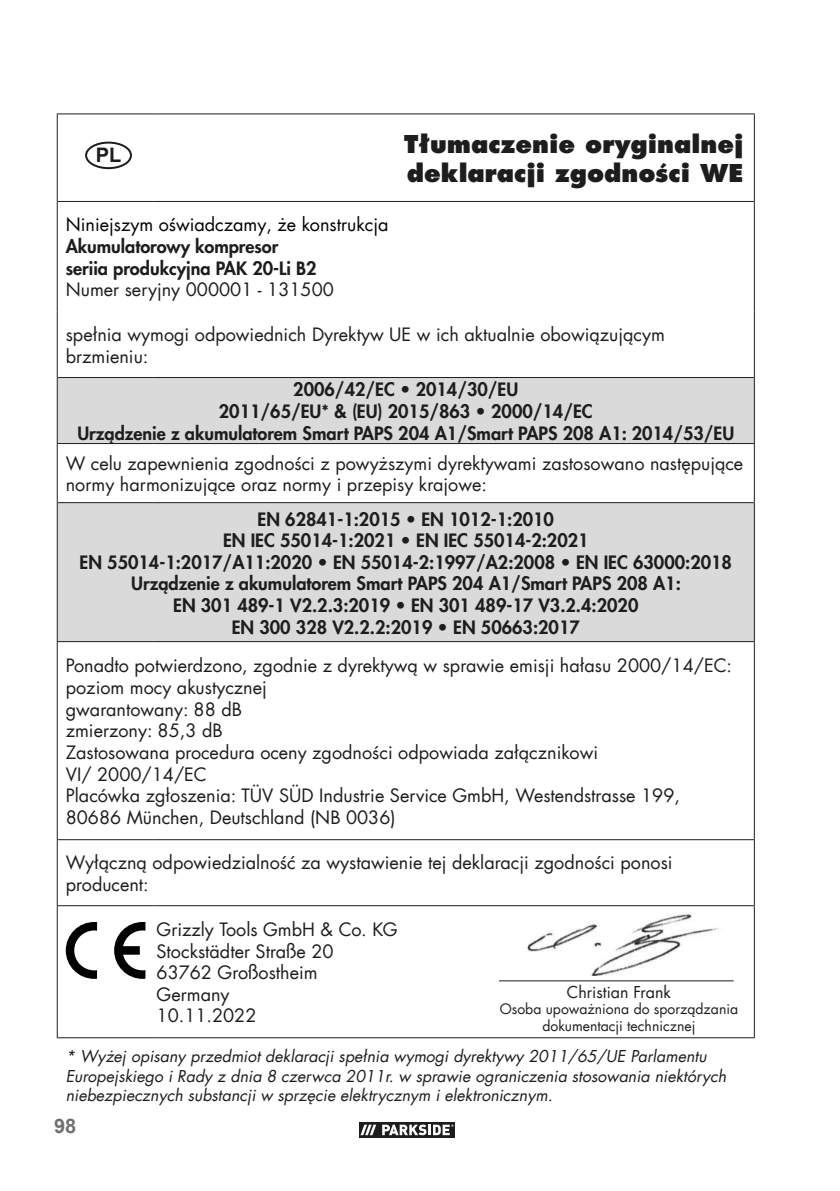
<style>
.page{position:relative;width:840px;height:1191px;background:#fff}
.page>*{position:absolute;margin:0;border:0;box-sizing:border-box;transform-origin:0 0}
.t1{font:800 24px/28.8px "Futura Com";color:#1d1d1b}
.t2{font:700 20px "Arial";color:#70706f}
.t3{font:700 20px "Arial";color:#1d1d1b}
.t4{font:18px/21.6px "Futura Com";color:#1d1d1b}
.t5{font:800 18px/21.6px "Futura Com";color:#1d1d1b;text-align:center}
.t6{font:18px "Futura Com";color:#020204}
.t7{font:italic 16px/19.2px "Futura Com";color:#1d1d1b}
.t8{font:16px "Futura Com";color:#1d1d1b}
.t9{font:14px/16.8px "Futura Com";color:#1d1d1b;text-align:center}
</style>
<div class="page">
<div style="left:358px;top:1121px;width:97px;height:17px;background:#1d1d1b"></div>
<svg style="left:360px;top:1124px;width:17px;height:12px"></svg>
<svg style="left:382px;top:1124px;width:72px;height:12px"></svg>
<svg style="left:360px;top:1124px;width:16px;height:11px"></svg>
<svg style="left:382px;top:1124px;width:71px;height:11px"></svg>
<svg style="left:58px;top:378px;width:695px;height:263px;fill:#dadada"></svg>
<hr style="left:753px;top:114px;width:1px;height:87px;background:#1d1d1b">
<hr style="left:57px;top:201px;width:1px;height:110px;background:#1d1d1b">
<hr style="left:753px;top:201px;width:1px;height:110px;background:#1d1d1b">
<hr style="left:57px;top:311px;width:1px;height:66px;background:#1d1d1b">
<hr style="left:753px;top:311px;width:1px;height:66px;background:#1d1d1b">
<hr style="left:57px;top:377px;width:1px;height:66px;background:#1d1d1b">
<hr style="left:753px;top:377px;width:1px;height:66px;background:#1d1d1b">
<hr style="left:57px;top:443px;width:96px;height:1px;background:#1d1d1b">
<hr style="left:57px;top:444px;width:1px;height:58px;background:#1d1d1b">
<hr style="left:153px;top:443px;width:601px;height:1px;background:#1d1d1b">
<hr style="left:753px;top:444px;width:1px;height:58px;background:#1d1d1b">
<hr style="left:753px;top:502px;width:1px;height:139px;background:#1d1d1b">
<hr style="left:57px;top:641px;width:96px;height:1px;background:#1d1d1b">
<hr style="left:57px;top:642px;width:1px;height:197px;background:#1d1d1b">
<hr style="left:153px;top:641px;width:601px;height:1px;background:#1d1d1b">
<hr style="left:753px;top:642px;width:1px;height:197px;background:#1d1d1b">
<hr style="left:57px;top:839px;width:96px;height:1px;background:#1d1d1b">
<hr style="left:57px;top:840px;width:1px;height:65px;background:#1d1d1b">
<hr style="left:153px;top:839px;width:601px;height:1px;background:#1d1d1b">
<hr style="left:753px;top:840px;width:1px;height:65px;background:#1d1d1b">
<hr style="left:57px;top:905px;width:96px;height:1px;background:#1d1d1b">
<hr style="left:57px;top:906px;width:1px;height:131px;background:#1d1d1b">
<hr style="left:153px;top:905px;width:601px;height:1px;background:#1d1d1b">
<hr style="left:753px;top:906px;width:1px;height:131px;background:#1d1d1b">
<hr style="left:58px;top:377px;width:95px;height:1px;background:#1d1d1b">
<hr style="left:153px;top:377px;width:600px;height:1px;background:#1d1d1b">
<hr style="left:57px;top:113px;width:96px;height:1px;background:#1d1d1b">
<hr style="left:57px;top:114px;width:1px;height:87px;background:#1d1d1b">
<hr style="left:153px;top:113px;width:601px;height:1px;background:#1d1d1b">
<hr style="left:58px;top:201px;width:95px;height:1px;background:#1d1d1b">
<hr style="left:153px;top:201px;width:600px;height:1px;background:#1d1d1b">
<hr style="left:58px;top:502px;width:95px;height:1px;background:#1d1d1b">
<hr style="left:153px;top:502px;width:600px;height:1px;background:#1d1d1b">
<hr style="left:57px;top:502px;width:1px;height:139px;background:#1d1d1b">
<hr style="left:57px;top:1037px;width:96px;height:1px;background:#1d1d1b">
<hr style="left:153px;top:1037px;width:601px;height:1px;background:#1d1d1b">
<div style="left:85px;top:142px;width:47px;height:27px;border:2px solid #1d1d1b;border-radius:50%"></div>
<svg style="left:66px;top:922px;width:31px;height:57px"></svg>
<svg style="left:114px;top:922px;width:31px;height:57px"></svg>
<img style="left:527px;top:914px;width:192px;height:61px">
<hr style="left:498px;top:980px;width:235px;height:1px;background:#1d1d1b">
<p class="t3" style="left:96px;top:144px;width:27px">PL</p>
<h1 class="t1" style="left:404px;top:130px;width:341px">Tłumaczenie oryginalnej deklaracji zgodności WE</h1>
<p class="t6" style="left:66px;top:212px;width:324px">Niniejszym oświadczamy, że konstrukcja</p>
<p class="t5" style="left:66px;top:237px;width:252px;text-align:left">Akumulatorowy kompresor seriia produkcyjna PAK 20-Li B2</p>
<p class="t4" style="left:66px;top:280px;width:269px">Numer seryjny 000001 - 131500</p>
<p class="t4" style="left:66px;top:323px;width:600px">spełnia wymogi odpowiednich Dyrektyw UE w ich aktualnie obowiązującym brzmieniu:</p>
<p class="t5" style="left:77px;top:378px;width:658px">2006/42/EC • 2014/30/EU<br>2011/65/EU* &amp; (EU) 2015/863 • 2000/14/EC<br>Urządzenie z akumulatorem Smart PAPS 204 A1/Smart PAPS 208 A1: 2014/53/EU</p>
<p class="t4" style="left:66px;top:452px;width:678px">W celu zapewnienia zgodności z powyższymi dyrektywami zastosowano następujące normy harmonizujące oraz normy i przepisy krajowe:</p>
<p class="t5" style="left:80px;top:507px;width:653px">EN 62841-1:2015 • EN 1012-1:2010<br>EN IEC 55014-1:2021 • EN IEC 55014-2:2021<br>EN 55014-1:2017/A11:2020 • EN 55014-2:1997/A2:2008 • EN IEC 63000:2018<br>Urządzenie z akumulatorem Smart PAPS 204 A1/Smart PAPS 208 A1:<br>EN 301 489-1 V2.2.3:2019 • EN 301 489-17 V3.2.4:2020<br>EN 300 328 V2.2.2:2019 • EN 50663:2017</p>
<p class="t4" style="left:66px;top:655px;width:667px">Ponadto potwierdzono, zgodnie z dyrektywą w sprawie emisji hałasu 2000/14/EC: poziom mocy akustycznej<br>gwarantowany: 88 dB<br>zmierzony: 85,3 dB<br>Zastosowana procedura oceny zgodności odpowiada załącznikowi<br>VI/ 2000/14/EC<br>Placówka zgłoszenia: TÜV SÜD Industrie Service GmbH, Westendstrasse 199, 80686 München, Deutschland (NB 0036)</p>
<p class="t4" style="left:66px;top:851px;width:608px">Wyłączną odpowiedzialność za wystawienie tej deklaracji zgodności ponosi producent:</p>
<p class="t4" style="left:156px;top:920px;width:242px">Grizzly Tools GmbH &amp; Co. KG<br>Stockstädter Straße 20<br>63762 Großostheim<br>Germany<br>10.11.2022</p>
<p class="t7" style="left:66px;top:1046px;width:661px">* Wyżej opisany przedmiot deklaracji spełnia wymogi dyrektywy 2011/65/UE Parlamentu<br>Europejskiego i Rady z dnia 8 czerwca 2011r. w sprawie ograniczenia stosowania niektórych niebezpiecznych substancji w sprzęcie elektrycznym i elektronicznym.</p>
<p class="t8" style="left:566px;top:984px;width:105px">Christian Frank</p>
<p class="t9" style="left:499px;top:1000px;width:240px">Osoba upoważniona do sporządzania dokumentacji technicznej</p>
<p class="t2" style="left:54px;top:1114px;width:24px">98</p>
</div>
